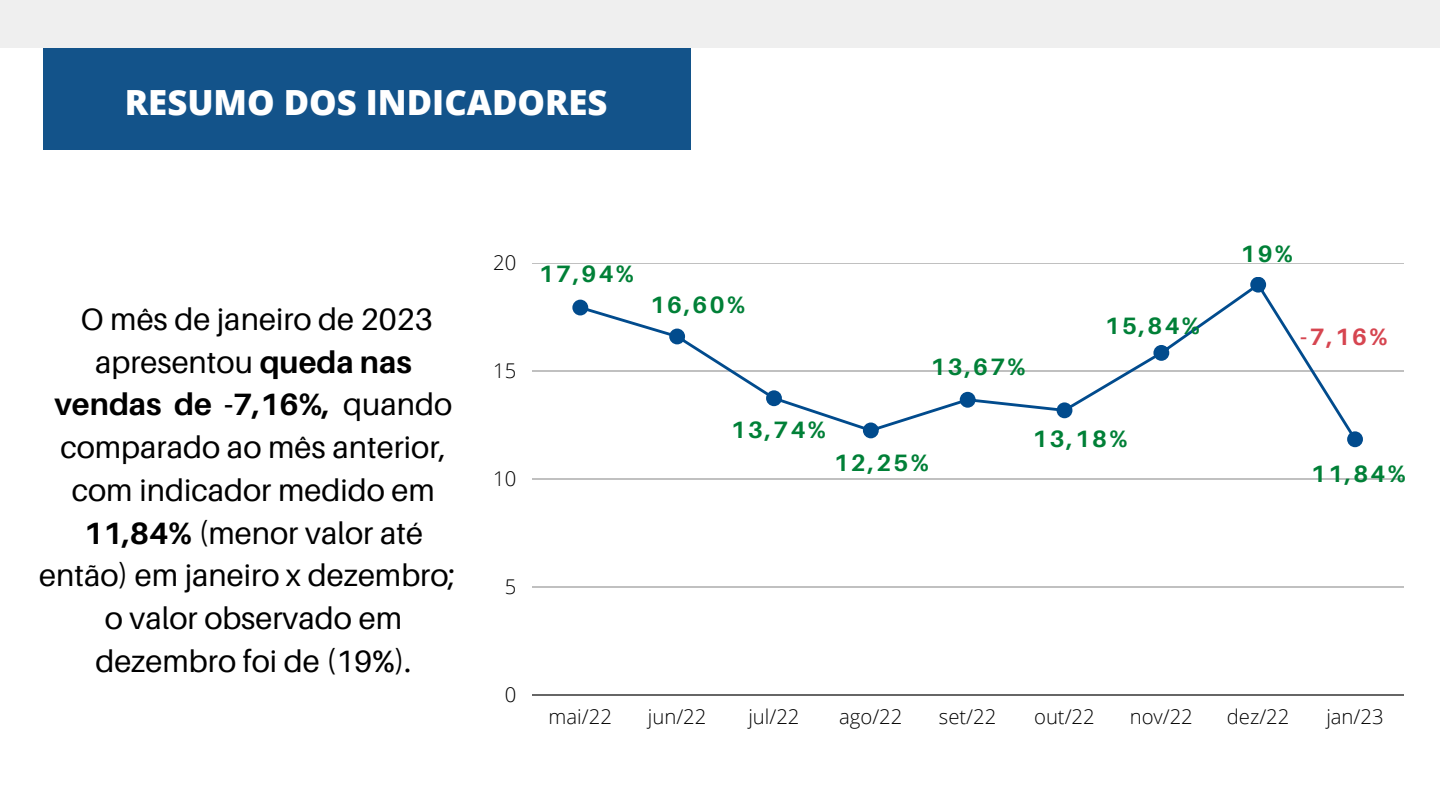
<style>
.page{position:relative;width:1440px;height:810px;background:#fff}
.page>*{position:absolute;margin:0;border:0;box-sizing:border-box;transform-origin:0 0}
.t1{font:800 34.7px "Open Sans";color:#fff}
.t2{font:30.9px "Aileron";color:#000}
.t3{font:700 30.9px "Aileron";color:#000}
.t4{font:700 23.7px "Aileron";letter-spacing:.1em;color:#008037}
.t5{font:700 23.7px "Aileron";color:#d64550}
.t6{font:300 20.3px "Open Sans";color:#000}
.s1{font-weight:700}
.s2{font-weight:400}
</style>
<div class="page">
<div style="left:0;top:0;width:1440px;height:48px;background:#efefef"></div>
<div style="left:43px;top:48px;width:648px;height:102px;background:#13538a"></div>
<hr style="left:532px;top:263px;width:871px;height:1px;background:#000">
<hr style="left:532px;top:371px;width:871px;height:1px;background:#000">
<hr style="left:532px;top:479px;width:871px;height:1px;background:#000">
<hr style="left:532px;top:587px;width:871px;height:1px;background:#000">
<hr style="left:532px;top:695px;width:871px;height:1px;background:#000">
<svg style="left:572px;top:277px;width:791px;height:170px"></svg>
<p class="t1" style="left:125px;top:78px;width:484px">RESUMO DOS INDICADORES</p>
<p class="t2" style="left:81px;top:300px;width:353px">O mês de janeiro de 2023</p>
<p class="t2" style="left:95px;top:343px;width:318px">apresentou <span class="s1">queda nas</span></p>
<p class="t3" style="left:55px;top:385px;width:399px">vendas de -7,16%, <span class="s2">quando</span></p>
<p class="t2" style="left:60px;top:428px;width:387px">comparado ao mês anterior,</p>
<p class="t2" style="left:72px;top:471px;width:365px">com indicador medido em</p>
<p class="t2" style="left:84px;top:514px;width:341px"><span class="s1">11,84%</span> (menor valor até</p>
<p class="t2" style="left:39px;top:556px;width:418px">então) em janeiro x dezembro;</p>
<p class="t2" style="left:105px;top:599px;width:299px">o valor observado em</p>
<p class="t2" style="left:95px;top:642px;width:318px">dezembro foi de (19%).</p>
<p class="t6" style="left:493px;top:248px;width:25px">20</p>
<p class="t6" style="left:493px;top:356px;width:25px">15</p>
<p class="t6" style="left:493px;top:464px;width:25px">10</p>
<p class="t4" style="left:539px;top:259px;width:97px">17,94%</p>
<p class="t4" style="left:650px;top:290px;width:97px">16,60%</p>
<p class="t4" style="left:931px;top:352px;width:97px">13,67%</p>
<p class="t4" style="left:1105px;top:311px;width:97px">15,84%</p>
<p class="t4" style="left:731px;top:415px;width:97px">13,74%</p>
<p class="t4" style="left:834px;top:448px;width:97px">12,25%</p>
<p class="t4" style="left:1032px;top:424px;width:97px">13,18%</p>
<p class="t6" style="left:505px;top:572px;width:13px">5</p>
<p class="t6" style="left:505px;top:680px;width:13px">0</p>
<p class="t4" style="left:1240px;top:239px;width:54px">19%</p>
<p class="t5" style="left:1300px;top:322px;width:89px">-7,16%</p>
<p class="t4" style="left:1311px;top:459px;width:97px">11,84%</p>
<p class="t6" style="left:549px;top:702px;width:65px">mai/22</p>
<p class="t6" style="left:648px;top:702px;width:60px">jun/22</p>
<p class="t6" style="left:748px;top:702px;width:53px">jul/22</p>
<p class="t6" style="left:839px;top:702px;width:65px">ago/22</p>
<p class="t6" style="left:939px;top:702px;width:59px">set/22</p>
<p class="t6" style="left:1034px;top:702px;width:62px">out/22</p>
<p class="t6" style="left:1130px;top:702px;width:65px">nov/22</p>
<p class="t6" style="left:1227px;top:702px;width:64px">dez/22</p>
<p class="t6" style="left:1326px;top:702px;width:59px">jan/23</p>
</div>
